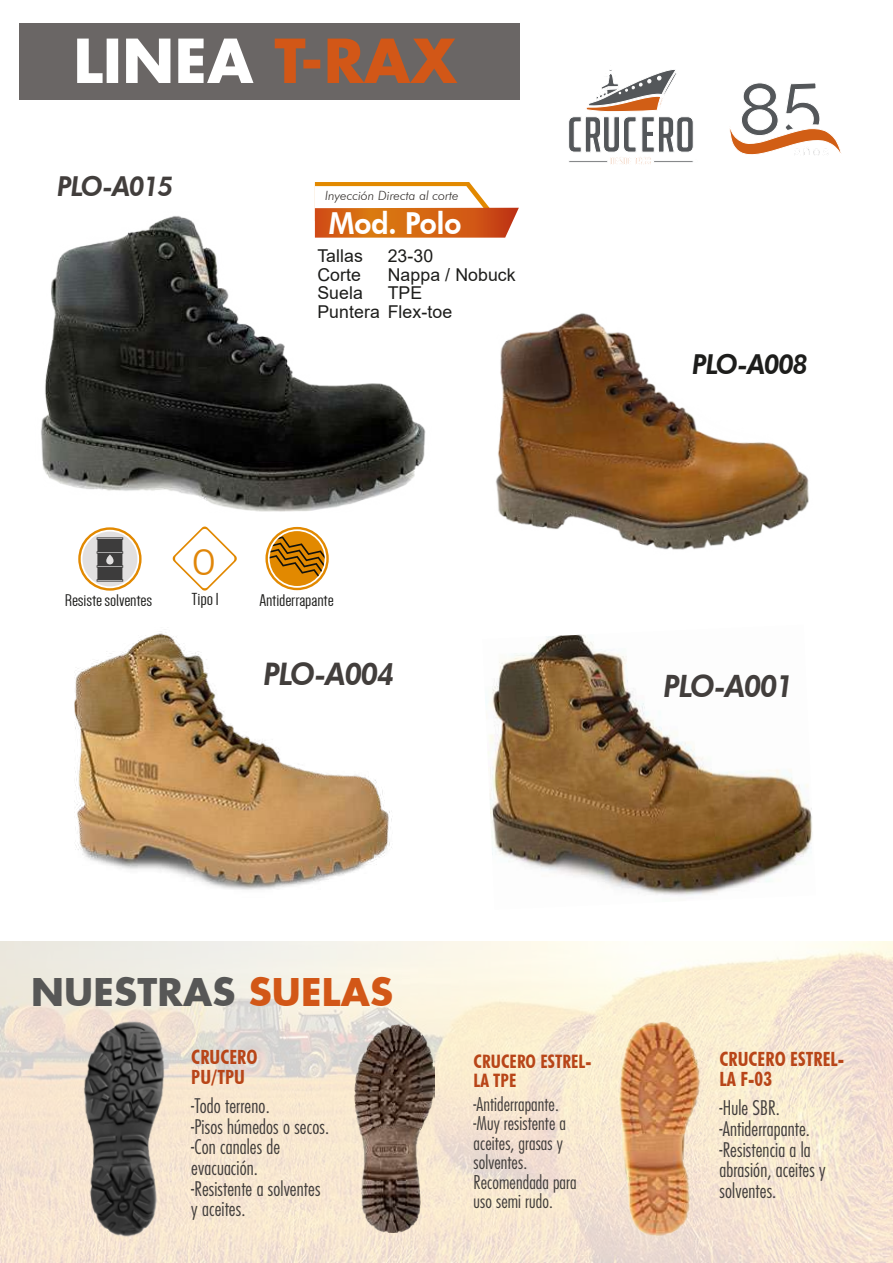
<style>
.page{position:relative;width:893px;height:1263px;background:#fff}
.page>*{position:absolute;margin:0;border:0;box-sizing:border-box;transform-origin:0 0}
.t1{font:700 58.95px "Futura";letter-spacing:.005em;color:#fff}
.t2{font:700 37.35px "Futura";letter-spacing:.005em;color:#575756}
.t3{font:300 36px "Futura BT";color:#e08609;scale:1.16 1}
.t4{font:italic 800 31.05px "Futura BT";letter-spacing:-.05em;color:#423e3c;scale:.95 1}
.t5{font:italic 800 30.75px "Futura BT";letter-spacing:-.05em;color:#423e3c;scale:.95 1}
.t6{font:800 30.3px "Futura BT";letter-spacing:-.02em;color:#fff;scale:.95 1}
.t7{font:italic 800 27.45px "Futura BT";letter-spacing:-.05em;color:#423e3c;scale:.95 1}
.t8{font:italic 800 27.45px "Futura BT";letter-spacing:-.05em;color:#1d1d1b;scale:.95 1}
.t9{font:300 condensed 19.65px/20.5px "Futura";letter-spacing:.005em;color:#423e3c}
.t10{font:700 condensed 19.65px/20.5px "Futura BT";letter-spacing:.005em;color:#b84518}
.t11{font:300 condensed 18.6px/19.5px "Futura";letter-spacing:.005em;color:#423e3c}
.t12{font:700 condensed 18.6px/19.5px "Futura BT";letter-spacing:.005em;color:#b84518}
.t13{font:18px "Dense";letter-spacing:-.01em;color:#1d1d1b;scale:1.22 1}
.t14{font:17.7px/18.9px "Arial";letter-spacing:.005em;color:#1d1d1b}
.t15{font:17.4px "Dense";letter-spacing:-.01em;color:#1d1d1b;scale:1.22 1}
.t16{font:italic 300 12.75px "Futura BT";color:#332f2c}
.s1{color:#d25717}
</style>
<div class="page">
<img style="left:0;top:941px;width:893px;height:321px">
<img style="left:485px;top:634px;width:328px;height:262px">
<div style="left:19px;top:23px;width:501px;height:77px;background:#6a6665"></div>
<svg style="left:265px;top:552px;width:64px;height:38px"></svg>
<svg style="left:78px;top:552px;width:64px;height:39px"></svg>
<svg style="left:172px;top:552px;width:65px;height:39px"></svg>
<img style="left:74px;top:632px;width:318px;height:258px">
<img style="left:496px;top:313px;width:313px;height:237px">
<svg style="left:483px;top:199px;width:36px;height:39px"></svg>
<img style="left:354px;top:1024px;width:80px;height:208px">
<img style="left:604px;top:1013px;width:104px;height:231px">
<img style="left:75px;top:1017px;width:98px;height:227px">
<svg style="left:568px;top:70px;width:126px;height:95px"></svg>
<svg style="left:729px;top:83px;width:113px;height:72px"></svg>
<img style="left:41px;top:182px;width:442px;height:370px">
<h1 class="t1" style="left:73px;top:20px;width:385px">LINEA <span class="s1">T-RAX</span></h1>
<h3 class="t7" style="left:57px;top:169px;width:124px">PLO-A015</h3>
<h3 class="t3" style="left:192px;top:540px;width:22px">0</h3>
<p class="t16" style="left:325px;top:188px;width:135px">Inyección Directa al corte</p>
<h3 class="t6" style="left:329px;top:204px;width:141px">Mod. Polo</h3>
<p class="t14" style="left:317px;top:246px;width:136px">Tallas<br>Corte<br>Suela<br>Puntera Flex-toe</p>
<p class="t14" style="left:388px;top:246px;width:130px">23-30<br>Nappa / Nobuck<br>TPE</p>
<p class="t15" style="left:65px;top:592px;width:73px">Resistesolventes</p>
<p class="t13" style="left:192px;top:590px;width:24px">Tipo1</p>
<p class="t15" style="left:259px;top:592px;width:62px">Antiderrapante</p>
<h3 class="t4" style="left:263px;top:655px;width:139px">PLO-A004</h3>
<h3 class="t8" style="left:692px;top:348px;width:124px">PLO-A008</h3>
<h3 class="t5" style="left:663px;top:667px;width:138px">PLO-A001</h3>
<h2 class="t2" style="left:31px;top:965px;width:363px">NUESTRAS <span class="s1">SUELAS</span></h2>
<p class="t10" style="left:191px;top:1046px;width:68px">CRUCERO<br>PU/TPU</p>
<p class="t9" style="left:191px;top:1096px;width:139px">-Todo terreno.<br>-Pisos húmedos o secos. -Con canales de evacuación.<br>-Resistente a solventes y aceites.</p>
<p class="t12" style="left:473px;top:1051px;width:119px">CRUCERO ESTREL-<br>LA TPE</p>
<p class="t11" style="left:473px;top:1094px;width:104px">-Antiderrapante. -Muy resistente a aceites, grasas y solventes.<br>Recomendada para uso semi rudo.</p>
<p class="t10" style="left:719px;top:1048px;width:126px">CRUCERO ESTREL-<br>LA F-03</p>
<p class="t9" style="left:719px;top:1098px;width:108px">-Hule SBR. -Antiderrapante. -Resistencia a la abrasión, aceites y solventes.</p>
</div>
